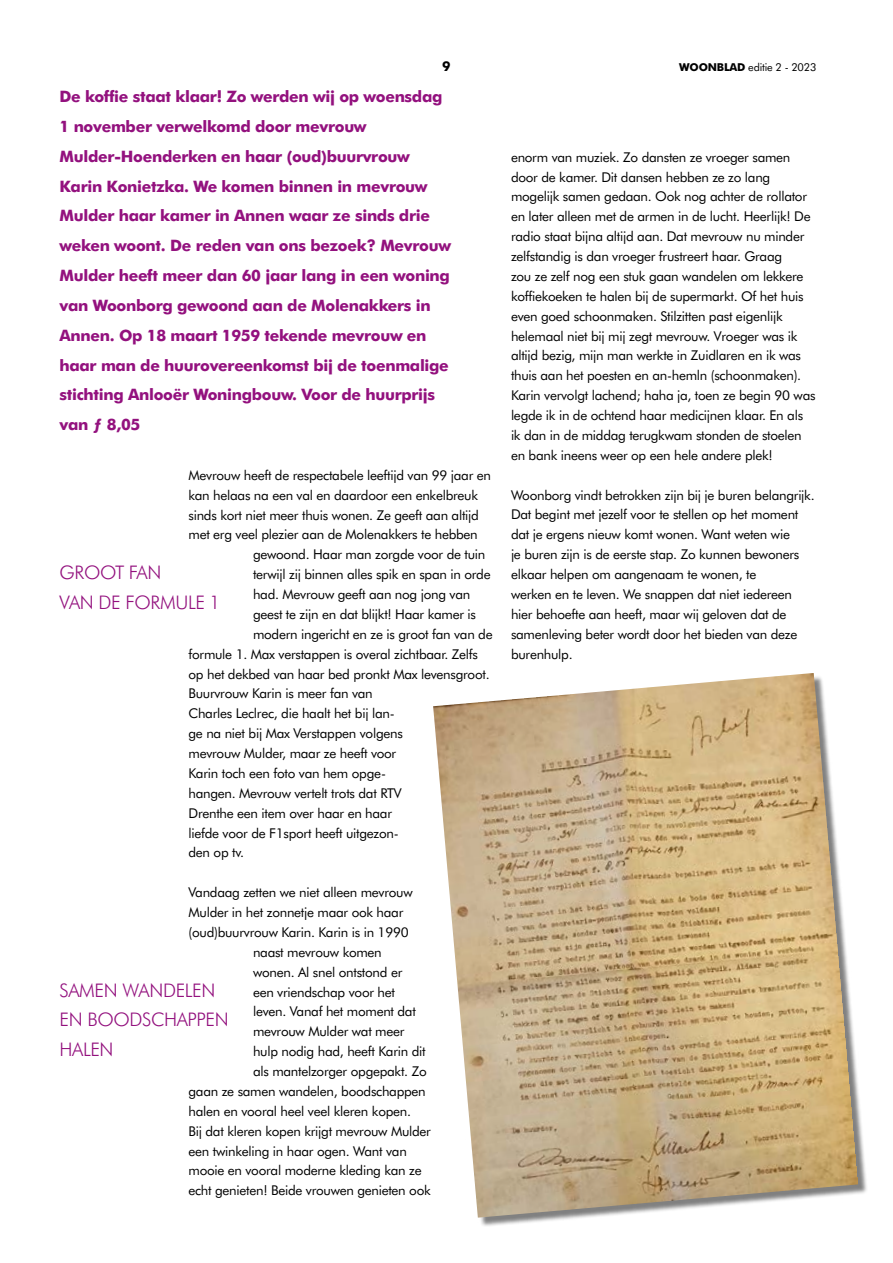
<style>
.page{position:relative;width:893px;height:1263px;background:#fff}
.page>*{position:absolute;margin:0;border:0;box-sizing:border-box;transform-origin:0 0}
.t1{font:300 18.75px/29.8px "Futura BT";letter-spacing:-.02em;color:#93117e}
.t2{font:700 15.75px/29.8px "Futura BT";letter-spacing:-.02em;color:#93117e}
.t3{font:13.5px/19.8px "Futura BT";letter-spacing:-.02em;color:#000}
.t4{font:700 13.5px "Futura BT";color:#000}
.t5{font:10.8px "Futura BT";letter-spacing:-.02em;color:#000}
.s1{font-weight:700}
</style>
<div class="page">
<div style="left:435px;top:675px;width:433px;height:553px;background:#000;opacity:.5"></div>
<img style="left:433px;top:673px;width:425px;height:545px">
<p class="t4" style="left:442px;top:58px;width:10px">9</p>
<p class="t5" style="left:679px;top:60px;width:139px"><span class="s1">WOONBLAD</span> editie 2 - 2023</p>
<p class="t2" style="left:60px;top:82px;width:393px">De koffie staat klaar! Zo werden wij op woensdag 1 november verwelkomd door mevrouw Mulder-Hoenderken en haar (oud)buurvrouw Karin Konietzka. We komen binnen in mevrouw Mulder haar kamer in Annen waar ze sinds drie weken woont. De reden van ons bezoek? Mevrouw Mulder heeft meer dan 60 jaar lang in een woning van Woonborg gewoond aan de Molenakkers in Annen. Op 18 maart 1959 tekende mevrouw en haar man de huurovereenkomst bij de toenmalige stichting Anlooër Woningbouw. Voor de huurprijs van ƒ 8,05</p>
<p class="t3" style="left:189px;top:465px;width:304px">Mevrouw heeft de respectabele leeftijd van 99 jaar en</p>
<p class="t3" style="left:189px;top:485px;width:291px">kan helaas na een val en daardoor een enkelbreuk</p>
<p class="t3" style="left:189px;top:505px;width:292px">sinds kort niet meer thuis wonen. Ze geeft aan altijd</p>
<p class="t3" style="left:189px;top:525px;width:291px">met erg veel plezier aan de Molenakkers te hebben</p>
<p class="t3" style="left:253px;top:544px;width:234px">gewoond. Haar man zorgde voor de tuin</p>
<p class="t3" style="left:253px;top:564px;width:239px">terwijl zij binnen alles spik en span in orde</p>
<p class="t3" style="left:253px;top:584px;width:219px">had. Mevrouw geeft aan nog jong van</p>
<p class="t3" style="left:253px;top:604px;width:225px">geest te zijn en dat blijkt! Haar kamer is</p>
<p class="t3" style="left:253px;top:624px;width:241px">modern ingericht en ze is groot fan van de</p>
<p class="t3" style="left:189px;top:644px;width:291px">formule 1. Max verstappen is overal zichtbaar. Zelfs</p>
<p class="t3" style="left:189px;top:664px;width:303px">op het dekbed van haar bed pronkt Max levensgroot.</p>
<p class="t3" style="left:189px;top:684px;width:186px">Buurvrouw Karin is meer fan van</p>
<p class="t3" style="left:189px;top:703px;width:208px">Charles Leclrec, die haalt het bij lan-</p>
<p class="t3" style="left:189px;top:723px;width:216px">ge na niet bij Max Verstappen volgens</p>
<p class="t3" style="left:189px;top:743px;width:209px">mevrouw Mulder, maar ze heeft voor</p>
<p class="t3" style="left:189px;top:763px;width:199px">Karin toch een foto van hem opge-</p>
<p class="t3" style="left:189px;top:783px;width:215px">hangen. Mevrouw vertelt trots dat RTV</p>
<p class="t3" style="left:189px;top:803px;width:205px">Drenthe een item over haar en haar</p>
<p class="t3" style="left:189px;top:823px;width:212px">liefde voor de F1sport heeft uitgezon-</p>
<p class="t3" style="left:189px;top:843px;width:57px">den op tv.</p>
<p class="t3" style="left:189px;top:882px;width:226px">Vandaag zetten we niet alleen mevrouw</p>
<p class="t3" style="left:189px;top:902px;width:216px">Mulder in het zonnetje maar ook haar</p>
<p class="t3" style="left:189px;top:922px;width:222px">(oud)buurvrouw Karin. Karin is in 1990</p>
<p class="t3" style="left:253px;top:942px;width:130px">naast mevrouw komen</p>
<p class="t3" style="left:253px;top:962px;width:151px">wonen. Al snel ontstond er</p>
<p class="t3" style="left:253px;top:982px;width:143px">een vriendschap voor het</p>
<p class="t3" style="left:253px;top:1002px;width:164px">leven. Vanaf het moment dat</p>
<p class="t3" style="left:253px;top:1021px;width:153px">mevrouw Mulder wat meer</p>
<p class="t3" style="left:253px;top:1041px;width:174px">hulp nodig had, heeft Karin dit</p>
<p class="t3" style="left:253px;top:1061px;width:175px">als mantelzorger opgepakt. Zo</p>
<p class="t3" style="left:189px;top:1081px;width:239px">gaan ze samen wandelen, boodschappen</p>
<p class="t3" style="left:189px;top:1101px;width:224px">halen en vooral heel veel kleren kopen.</p>
<p class="t3" style="left:189px;top:1121px;width:244px">Bij dat kleren kopen krijgt mevrouw Mulder</p>
<p class="t3" style="left:189px;top:1141px;width:220px">een twinkeling in haar ogen. Want van</p>
<p class="t3" style="left:189px;top:1160px;width:235px">mooie en vooral moderne kleding kan ze</p>
<p class="t3" style="left:189px;top:1180px;width:244px">echt genieten! Beide vrouwen genieten ook</p>
<h1 class="t1" style="left:60px;top:557px;width:162px">GROOT FAN<br>VAN DE FORMULE 1</h1>
<h1 class="t1" style="left:60px;top:975px;width:171px">SAMEN WANDELEN<br>EN BOODSCHAPPEN<br>HALEN</h1>
<p class="t3" style="left:511px;top:147px;width:306px">enorm van muziek. Zo dansten ze vroeger samen door de kamer. Dit dansen hebben ze zo lang mogelijk samen gedaan. Ook nog achter de rollator en later alleen met de armen in de lucht. Heerlijk! De radio staat bijna altijd aan. Dat mevrouw nu minder zelfstandig is dan vroeger frustreert haar. Graag<br>zou ze zelf nog een stuk gaan wandelen om lekkere koffiekoeken te halen bij de supermarkt. Of het huis even goed schoonmaken. Stilzitten past eigenlijk helemaal niet bij mij zegt mevrouw. Vroeger was ik altijd bezig, mijn man werkte in Zuidlaren en ik was thuis aan het poesten en an-hemln (schoonmaken).<br>Karin vervolgt lachend; haha ja, toen ze begin 90 was legde ik in de ochtend haar medicijnen klaar. En als ik dan in de middag terugkwam stonden de stoelen en bank ineens weer op een hele andere plek!</p>
<p class="t3" style="left:511px;top:485px;width:305px">Woonborg vindt betrokken zijn bij je buren belangrijk.<br>Dat begint met jezelf voor te stellen op het moment dat je ergens nieuw komt wonen. Want weten wie<br>je buren zijn is de eerste stap. Zo kunnen bewoners elkaar helpen om aangenaam te wonen, te<br>werken en te leven. We snappen dat niet iedereen hier behoefte aan heeft, maar wij geloven dat de samenleving beter wordt door het bieden van deze burenhulp.</p>
</div>
